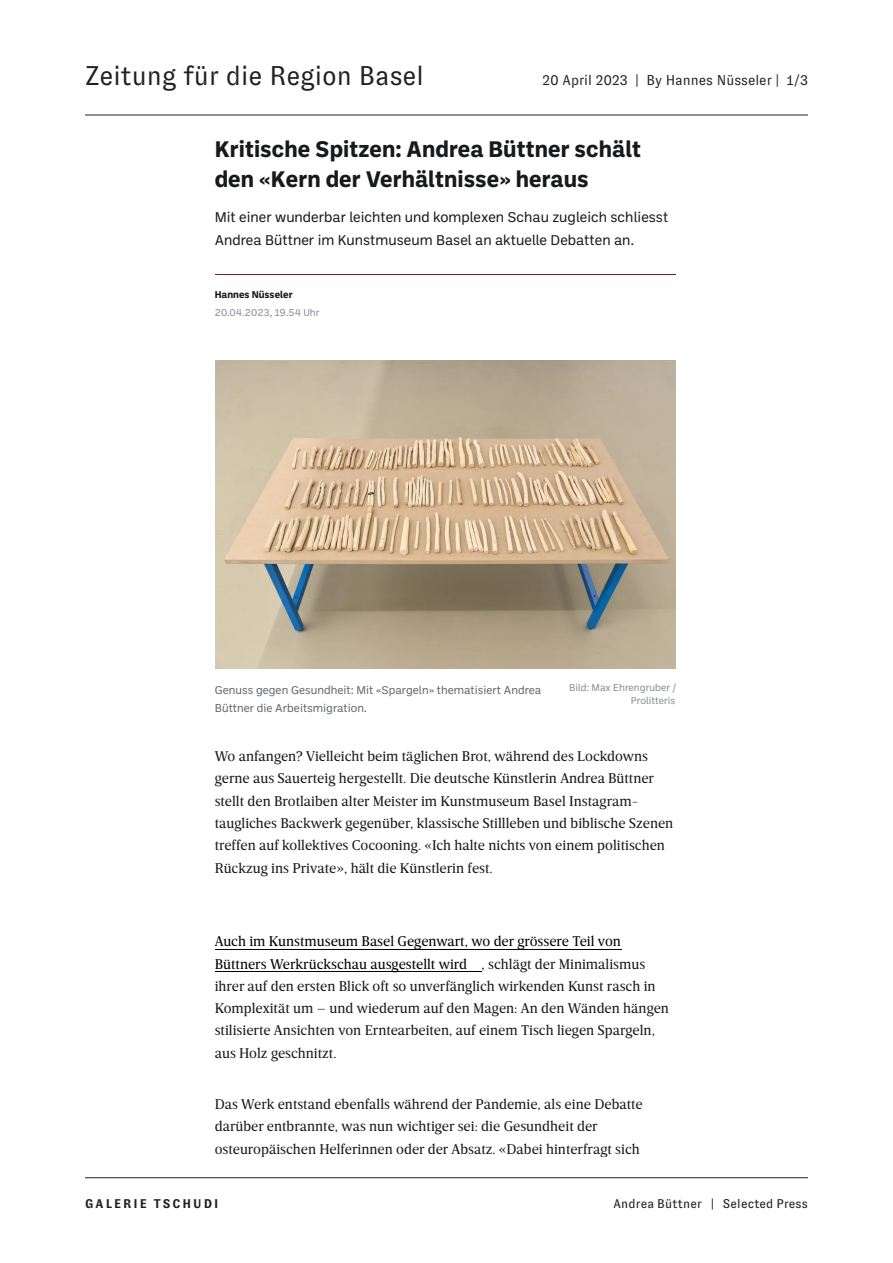
<style>
.page{position:relative;width:893px;height:1263px;background:#fff}
.page>*{position:absolute;margin:0;border:0;box-sizing:border-box;transform-origin:0 0}
.t1{font:27px "GT Zirkon";color:#231f20}
.t2{font:700 23.1px/30.3px "Ballinger";color:#18191b}
.t3{font:14.4px/22.4px "Breve News";color:#18191b}
.t4{font:14.4px/23.1px "Ballinger";color:#18191b}
.t5{font:14.25px "GT Zirkon";color:#231f20}
.t6{font:12.6px "GT Zirkon";letter-spacing:.015em;color:#231f20}
.t7{font:700 12.6px "GT Zirkon";letter-spacing:.16em;color:#231f20}
.t8{font:11.55px/18px "Ballinger";color:#636671}
.t9{font:10.05px/13.6px "Ballinger";color:#888b95;text-align:right}
.t10{font:700 10.05px "Ballinger";color:#18191b}
.s1{color:#000}
</style>
<div class="page">
<hr style="left:85px;top:1177px;width:723px;height:1px;background:#231f20">
<hr style="left:85px;top:115px;width:723px;height:1px;background:#231f20">
<hr style="left:215px;top:949px;width:406px;height:1px;background:#000">
<hr style="left:215px;top:971px;width:266px;height:1px;background:#000">
<hr style="left:215px;top:274px;width:461px;height:1px;background:#861a22">
<img style="left:215px;top:361px;width:461px;height:307px">
<h1 class="t1" style="left:85px;top:61px;width:340px">Zeitung für die Region Basel</h1>
<p class="t5" style="left:542px;top:72px;width:267px">20 April 2023 | By Hannes Nüsseler | 1/3</p>
<h2 class="t2" style="left:215px;top:133px;width:428px">Kritische Spitzen: Andrea Büttner schält den «Kern der Verhältnisse» heraus</h2>
<p class="t4" style="left:215px;top:205px;width:455px">Mit einer wunderbar leichten und komplexen Schau zugleich schliesst<br>Andrea Büttner im Kunstmuseum Basel an aktuelle Debatten an.</p>
<p class="t10" style="left:215px;top:287px;width:79px">Hannes Nüsseler</p>
<p class="t9" style="left:215px;top:305px;width:106px">20.04.2023, 19.54 Uhr</p>
<p class="t8" style="left:215px;top:680px;width:328px">Genuss gegen Gesundheit: Mit «Spargeln» thematisiert Andrea<br>Büttner die Arbeitsmigration.</p>
<p class="t9" style="left:569px;top:680px;width:108px">Bild: Max Ehrengruber /<br>Prolitteris</p>
<p class="t3" style="left:215px;top:745px;width:460px">Wo anfangen? Vielleicht beim täglichen Brot, während des Lockdowns gerne aus Sauerteig hergestellt. Die deutsche Künstlerin Andrea Büttner stellt den Brotlaiben alter Meister im Kunstmuseum Basel Instagram&shy;taugliches Backwerk gegenüber, klassische Stillleben und biblische Szenen treffen auf kollektives Cocooning. «Ich halte nichts von einem politischen Rückzug ins Private», hält die Künstlerin fest.</p>
<p class="t3" style="left:215px;top:930px;width:456px"><span class="s1">Auch im Kunstmuseum Basel Gegenwart, wo der grössere Teil von Büttners Werkrückschau ausgestellt wird</span> , schlägt der Minimalismus ihrer auf den ersten Blick oft so unverfänglich wirkenden Kunst rasch in Komplexität um – und wiederum auf den Magen: An den Wänden hängen stilisierte Ansichten von Erntearbeiten, auf einem Tisch liegen Spargeln, aus Holz geschnitzt.</p>
<p class="t3" style="left:215px;top:1093px;width:430px">Das Werk entstand ebenfalls während der Pandemie, als eine Debatte darüber entbrannte, was nun wichtiger sei: die Gesundheit der osteuropäischen Helferinnen oder der Absatz. «Dabei hinterfragt sich</p>
<p class="t7" style="left:85px;top:1196px;width:135px">GALERIE TSCHUDI</p>
<p class="t6" style="left:613px;top:1196px;width:196px">Andrea Büttner | Selected Press</p>
</div>
